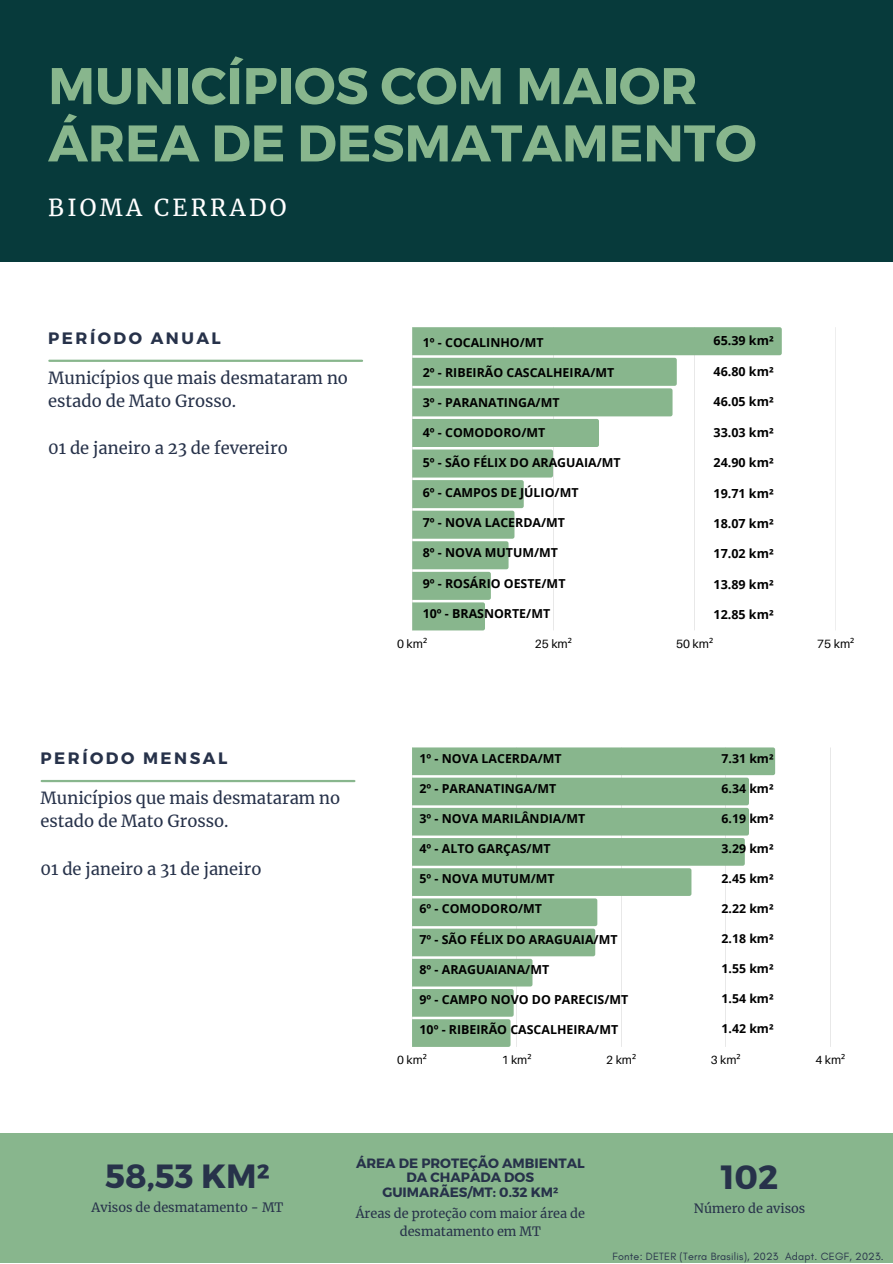
<style>
.page{position:relative;width:893px;height:1264px;background:#fff}
.page>*{position:absolute;margin:0;border:0;box-sizing:border-box;transform-origin:0 0}
.t1{font:700 51.45px/57.3px "Montserrat";color:#88b68d}
.t2{font:700 33.6px "Montserrat";color:#27324a}
.t3{font:23.1px "Merriweather";letter-spacing:.14em;color:#fff}
.t4{font:16.5px/23.5px "Merriweather";color:#27324a}
.t5{font:700 16.5px "Montserrat";letter-spacing:.15em;color:#27324a}
.t6{font:700 13.5px/14.5px "Montserrat";color:#27324a;text-align:center}
.t7{font:12.75px/18px "Merriweather";color:#27324a;text-align:center}
.t8{font:700 12.45px "Open Sans";color:#000}
.t9{font:700 12.3px "Open Sans";color:#000}
.t10{font:12px "Aileron";color:#000}
.t11{font:11.85px "Aileron";color:#000}
.t12{font:10.8px "Glacial Indifference";letter-spacing:.02em;color:#27324a}
.s1{font-family:"Noto Sans"}
</style>
<div class="page">
<div style="left:0;top:1133px;width:892px;height:129px;background:#88b68d"></div>
<hr style="left:42px;top:780px;width:312px;height:2px;background:#88b68d">
<svg style="left:412px;top:327px;width:370px;height:303px"></svg>
<svg style="left:779px;top:327px;width:2px;height:28px"></svg>
<svg style="left:670px;top:358px;width:6px;height:58px"></svg>
<svg style="left:596px;top:419px;width:3px;height:28px"></svg>
<svg style="left:550px;top:449px;width:3px;height:28px"></svg>
<svg style="left:521px;top:480px;width:2px;height:28px"></svg>
<svg style="left:506px;top:510px;width:8px;height:59px"></svg>
<svg style="left:482px;top:572px;width:9px;height:58px"></svg>
<svg style="left:412px;top:747px;width:364px;height:299px;fill:#88b68d"></svg>
<svg style="left:772px;top:747px;width:3px;height:28px"></svg>
<svg style="left:742px;top:777px;width:7px;height:88px"></svg>
<svg style="left:689px;top:868px;width:2px;height:28px"></svg>
<svg style="left:593px;top:898px;width:4px;height:58px"></svg>
<svg style="left:530px;top:958px;width:2px;height:28px"></svg>
<svg style="left:508px;top:989px;width:5px;height:57px"></svg>
<hr style="left:49px;top:359px;width:313px;height:3px;background:#88b68d">
<div style="left:0;top:0;width:892px;height:262px;background:#073a3b"></div>
<h1 class="t1" style="left:48px;top:55px;width:709px">MUNICÍPIOS COM MAIOR<br>ÁREA DE DESMATAMENTO</h1>
<h3 class="t3" style="left:48px;top:193px;width:240px">BIOMA CERRADO</h3>
<h3 class="t5" style="left:48px;top:327px;width:174px">PERÍODO ANUAL</h3>
<h3 class="t4" style="left:48px;top:366px;width:301px">Municípios que mais desmataram no estado de Mato Grosso.</h3>
<h3 class="t4" style="left:48px;top:437px;width:241px">01 de janeiro a 23 de fevereiro</h3>
<p class="t9" style="left:423px;top:334px;width:122px">1º - COCALINHO/MT</p>
<p class="t9" style="left:423px;top:364px;width:193px">2º - RIBEIRÃO CASCALHEIRA/MT</p>
<p class="t9" style="left:423px;top:394px;width:138px">3º - PARANATINGA/MT</p>
<p class="t9" style="left:423px;top:424px;width:124px">4º - COMODORO/MT</p>
<p class="t9" style="left:423px;top:454px;width:199px">5º - SÃO FÉLIX DO ARAGUAIA/MT</p>
<p class="t9" style="left:423px;top:484px;width:157px">6º - CAMPOS DE JÚLIO/MT</p>
<p class="t9" style="left:423px;top:514px;width:144px">7º - NOVA LACERDA/MT</p>
<p class="t9" style="left:423px;top:544px;width:137px">8º - NOVA MUTUM/MT</p>
<p class="t9" style="left:423px;top:574px;width:144px">9º - ROSÁRIO OESTE/MT</p>
<p class="t9" style="left:423px;top:604px;width:129px">10º - BRASNORTE/MT</p>
<p class="t8" style="left:713px;top:332px;width:62px">65.39 km²</p>
<p class="t8" style="left:713px;top:362px;width:62px">46.80 km²</p>
<p class="t8" style="left:713px;top:393px;width:62px">46.05 km²</p>
<p class="t8" style="left:713px;top:423px;width:62px">33.03 km²</p>
<p class="t8" style="left:713px;top:454px;width:62px">24.90 km²</p>
<p class="t8" style="left:713px;top:484px;width:62px">19.71 km²</p>
<p class="t8" style="left:713px;top:514px;width:62px">18.07 km²</p>
<p class="t8" style="left:713px;top:545px;width:62px">17.02 km²</p>
<p class="t8" style="left:713px;top:575px;width:62px">13.89 km²</p>
<p class="t8" style="left:713px;top:606px;width:62px">12.85 km²</p>
<p class="t10" style="left:397px;top:636px;width:32px">0 km<span class="s1">²</span></p>
<p class="t10" style="left:535px;top:636px;width:39px">25 km<span class="s1">²</span></p>
<p class="t10" style="left:676px;top:636px;width:39px">50 km<span class="s1">²</span></p>
<p class="t10" style="left:817px;top:636px;width:39px">75 km<span class="s1">²</span></p>
<h3 class="t5" style="left:41px;top:747px;width:188px">PERÍODO MENSAL</h3>
<h3 class="t4" style="left:41px;top:786px;width:301px">Municípios que mais desmataram no estado de Mato Grosso.</h3>
<h3 class="t4" style="left:41px;top:857px;width:222px">01 de janeiro a 31 de janeiro</h3>
<p class="t8" style="left:419px;top:749px;width:144px">1º - NOVA LACERDA/MT</p>
<p class="t8" style="left:419px;top:779px;width:138px">2º - PARANATINGA/MT</p>
<p class="t8" style="left:419px;top:809px;width:167px">3º - NOVA MARILÂNDIA/MT</p>
<p class="t8" style="left:419px;top:840px;width:132px">4º - ALTO GARÇAS/MT</p>
<p class="t8" style="left:419px;top:870px;width:137px">5º - NOVA MUTUM/MT</p>
<p class="t8" style="left:419px;top:900px;width:124px">6º - COMODORO/MT</p>
<p class="t8" style="left:419px;top:930px;width:199px">7º - SÃO FÉLIX DO ARAGUAIA/MT</p>
<p class="t8" style="left:419px;top:960px;width:131px">8º - ARAGUAIANA/MT</p>
<p class="t8" style="left:419px;top:990px;width:210px">9º - CAMPO NOVO DO PARECIS/MT</p>
<p class="t8" style="left:419px;top:1020px;width:200px">10º - RIBEIRÃO CASCALHEIRA/MT</p>
<p class="t9" style="left:721px;top:749px;width:54px">7.31 km²</p>
<p class="t9" style="left:721px;top:779px;width:54px">6.34 km²</p>
<p class="t9" style="left:721px;top:809px;width:54px">6.19 km²</p>
<p class="t9" style="left:721px;top:839px;width:54px">3.29 km²</p>
<p class="t9" style="left:721px;top:869px;width:54px">2.45 km²</p>
<p class="t9" style="left:721px;top:899px;width:54px">2.22 km²</p>
<p class="t9" style="left:721px;top:929px;width:54px">2.18 km²</p>
<p class="t9" style="left:721px;top:960px;width:54px">1.55 km²</p>
<p class="t9" style="left:721px;top:990px;width:54px">1.54 km²</p>
<p class="t9" style="left:721px;top:1020px;width:54px">1.42 km²</p>
<p class="t11" style="left:397px;top:1052px;width:31px">0 km<span class="s1">²</span></p>
<p class="t11" style="left:501px;top:1052px;width:31px">1 km<span class="s1">²</span></p>
<p class="t11" style="left:606px;top:1052px;width:31px">2 km<span class="s1">²</span></p>
<p class="t11" style="left:710px;top:1052px;width:31px">3 km<span class="s1">²</span></p>
<p class="t11" style="left:815px;top:1052px;width:31px">4 km<span class="s1">²</span></p>
<h2 class="t2" style="left:105px;top:1153px;width:166px">58,53 KM²</h2>
<p class="t7" style="left:92px;top:1198px;width:193px">Avisos de desmatamento - MT</p>
<p class="t6" style="left:356px;top:1154px;width:230px">ÁREA DE PROTEÇÃO AMBIENTAL<br>DA CHAPADA DOS<br>GUIMARÃES/MT: 0.32 KM²</p>
<p class="t7" style="left:356px;top:1204px;width:231px">Áreas de proteção com maior área de desmatamento em MT</p>
<h2 class="t2" style="left:720px;top:1154px;width:59px">102</h2>
<p class="t7" style="left:694px;top:1199px;width:113px">Número de avisos</p>
<p class="t12" style="left:612px;top:1249px;width:273px">Fonte: DETER (Terra Brasilis), 2023 Adapt. CEGF, 2023.</p>
</div>
